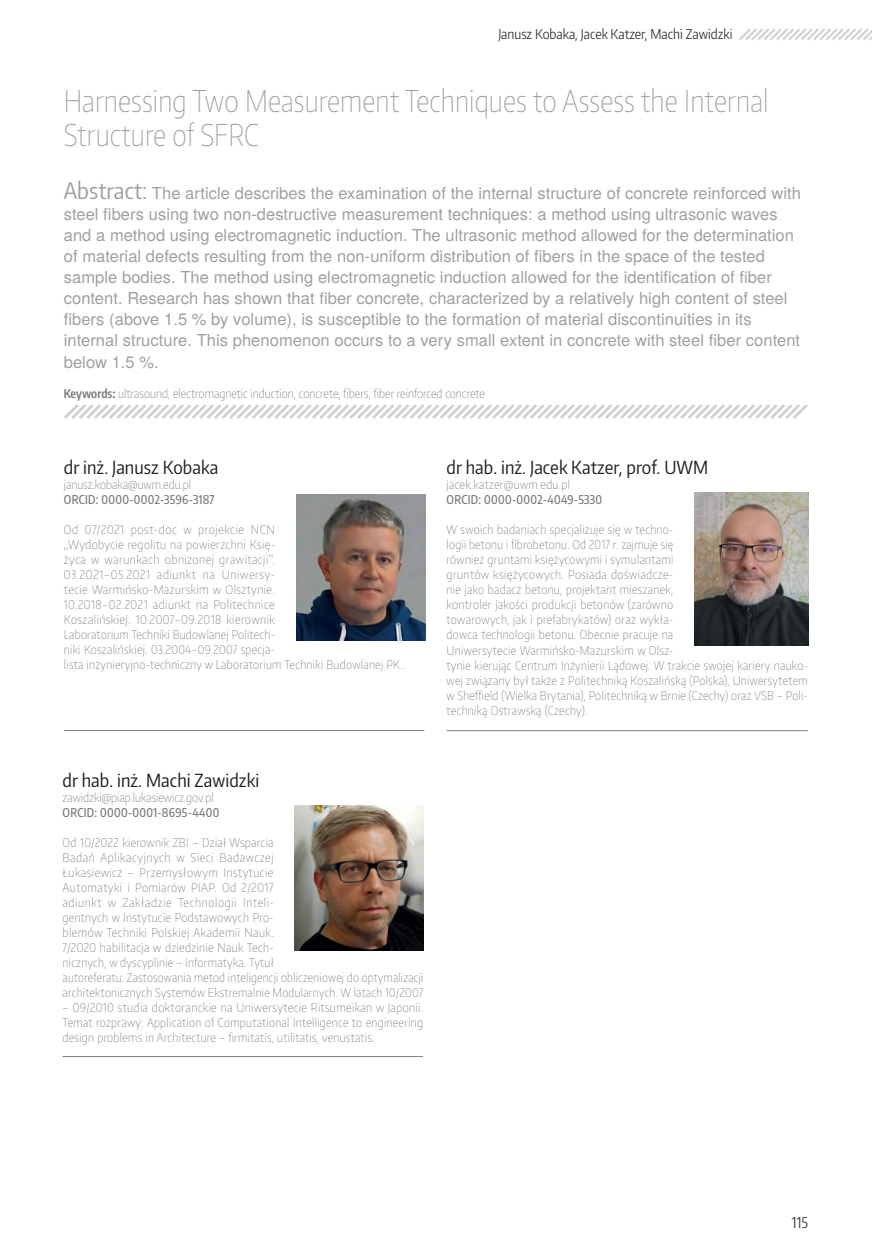
<style>
.page{position:relative;width:872px;height:1255px;background:#fff}
.page>*{position:absolute;margin:0;border:0;box-sizing:border-box;transform-origin:0 0}
.t1{font:100 30px/34.5px "Encode Sans Condensed";letter-spacing:.005em;color:#9d9fa2;scale:.95 1}
.t2{font:18px "Encode Sans Condensed";letter-spacing:.005em;color:#231f20}
.t3{font:16.5px/21px "Te X Gyre Heros";letter-spacing:.005em;color:#9d9fa2}
.t4{font:300 15px "Encode Sans Condensed";color:#231f20}
.t5{font:300 13.5px "Encode Sans Condensed";color:#231f20}
.t6{font:100 12px/15px "Encode Sans Condensed";letter-spacing:.025em;color:#76787b}
.t7{font:100 12px "Encode Sans Condensed";letter-spacing:.005em;color:#76787b}
.t8{font:500 12px "Encode Sans Condensed";letter-spacing:.025em;color:#76787b}
.t9{font:100 12px "Encode Sans Condensed";color:#76787b}
.s1{font-family:"Encode Sans Condensed";font-size:22.5px}
.s2{font-weight:600}
.s3{font-weight:700}
</style>
<div class="page">
<svg style="left:64px;top:404px;width:744px;height:15px"></svg>
<hr style="left:64px;top:730px;width:360px;height:1px;background:#808285">
<hr style="left:63px;top:1056px;width:360px;height:1px;background:#808285">
<img style="left:295px;top:805px;width:129px;height:145px">
<img style="left:296px;top:494px;width:129px;height:147px">
<hr style="left:446px;top:730px;width:361px;height:1px;background:#808285">
<img style="left:694px;top:492px;width:114px;height:154px">
<svg style="left:739px;top:28px;width:133px;height:12px"></svg>
<p class="t5" style="left:498px;top:25px;width:236px">Janusz Kobaka, Jacek Katzer, Machi Zawidzki</p>
<h1 class="t1" style="left:64px;top:82px;width:743px">Harnessing Two Measurement Techniques to Assess the Internal<br>Structure of SFRC</h1>
<p class="t3" style="left:64px;top:181px;width:738px"><span class="s1">Abstract:</span> The article describes the examination of the internal structure of concrete reinforced with steel fibers using two non-destructive measurement techniques: a method using ultrasonic waves and a method using electromagnetic induction. The ultrasonic method allowed for the determination of material defects resulting from the non-uniform distribution of fibers in the space of the tested sample bodies. The method using electromagnetic induction allowed for the identification of fiber content. Research has shown that fiber concrete, characterized by a relatively high content of steel fibers (above 1.5 % by volume), is susceptible to the formation of material discontinuities in its internal structure. This phenomenon occurs to a very small extent in concrete with steel fiber content below 1.5 %.</p>
<p class="t7" style="left:64px;top:385px;width:423px"><span class="s2">Keywords</span><span class="s3">:</span> ultrasound, electromagnetic induction, concrete, fibers, fiber reinforced concrete</p>
<h2 class="t2" style="left:64px;top:455px;width:156px">dr inż. Janusz Kobaka</h2>
<p class="t9" style="left:64px;top:477px;width:129px">janusz.kobaka@uwm.edu.pl</p>
<p class="t8" style="left:64px;top:491px;width:152px">ORCID: 0000-0002-3596-3187</p>
<p class="t6" style="left:64px;top:522px;width:343px">Od 07/2021 post-doc w projekcie NCN<br>„Wydobycie regolitu na powierzchni Księ-<br>życa w warunkach obniżonej grawitacji”.<br>03.2021–05.2021 adiunkt na Uniwersy-<br>tecie Warmińsko-Mazurskim w Olsztynie.<br>10.2018–02.2021 adiunkt na Politechnice<br>Koszalińskiej. 10.2007–09.2018 kierownik<br>Laboratorium Techniki Budowlanej Politech-<br>niki Koszalińskiej. 03.2004–09.2007 specja-<br>lista inżynieryjno-techniczny w Laboratorium Techniki Budowlanej PK..</p>
<h2 class="t2" style="left:63px;top:768px;width:198px">dr hab. inż. Machi Zawidzki</h2>
<p class="t9" style="left:63px;top:789px;width:152px">zawidzki@piap.lukasiewicz.gov.pl</p>
<p class="t8" style="left:63px;top:803px;width:158px">ORCID: 0000-0001-8695-4400</p>
<p class="t6" style="left:63px;top:834px;width:362px">Od 10/2022 kierownik ZBI – Dział Wsparcia<br>Badań Aplikacyjnych w Sieci Badawczej<br>Łukasiewicz – Przemysłowym Instytucie<br>Automatyki i Pomiarów PIAP. Od 2/2017<br>adiunkt w Zakładzie Technologii Inteli-<br>gentnych w Instytucie Podstawowych Pro-<br>blemów Techniki Polskiej Akademii Nauk.<br>7/2020 habilitacja w dziedzinie Nauk Tech-<br>nicznych, w dyscyplinie – Informatyka. Tytuł<br>autoreferatu: Zastosowania metod inteligencji obliczeniowej do optymalizacji architektonicznych Systemów Ekstremalnie Modularnych. W latach 10/2007</p>
<p class="t6" style="left:63px;top:999px;width:362px;text-align:justify">– 09/2010 studia doktoranckie na Uniwersytecie Ritsumeikan w Japonii.<br>Temat rozprawy: Application of Computational Intelligence to engineering design problems in Architecture – firmitatis, utilitatis, venustatis.</p>
<h2 class="t2" style="left:446px;top:456px;width:263px">dr hab. inż. Jacek Katzer, prof. UWM</h2>
<p class="t6" style="left:446px;top:477px;width:125px">jacek.katzer@uwm.edu.pl</p>
<p class="t8" style="left:446px;top:491px;width:157px">ORCID: 0000-0002-4049-5330</p>
<p class="t6" style="left:446px;top:522px;width:363px">W swoich badaniach specjalizuje się w techno-<br>logii betonu i fibrobetonu. Od 2017 r. zajmuje się<br>również gruntami księżycowymi i symulantami<br>gruntów księżycowych. Posiada doświadcze-<br>nie jako badacz betonu, projektant mieszanek,<br>kontroler jakości produkcji betonów (zarówno<br>towarowych, jak i prefabrykatów) oraz wykła-<br>dowca technologii betonu. Obecnie pracuje na<br>Uniwersytecie Warmińsko-Mazurskim w Olsz-<br>tynie kierując Centrum Inżynierii Lądowej. W trakcie swojej kariery nauko&shy;wej związany był także z Politechniką Koszalińską (Polska), Uniwersytetem w Sheffield (Wielka Brytania), Politechniką w Brnie (Czechy) oraz VSB – Poli&shy;techniką Ostrawską (Czechy).</p>
<p class="t4" style="left:791px;top:1212px;width:18px">115</p>
</div>
